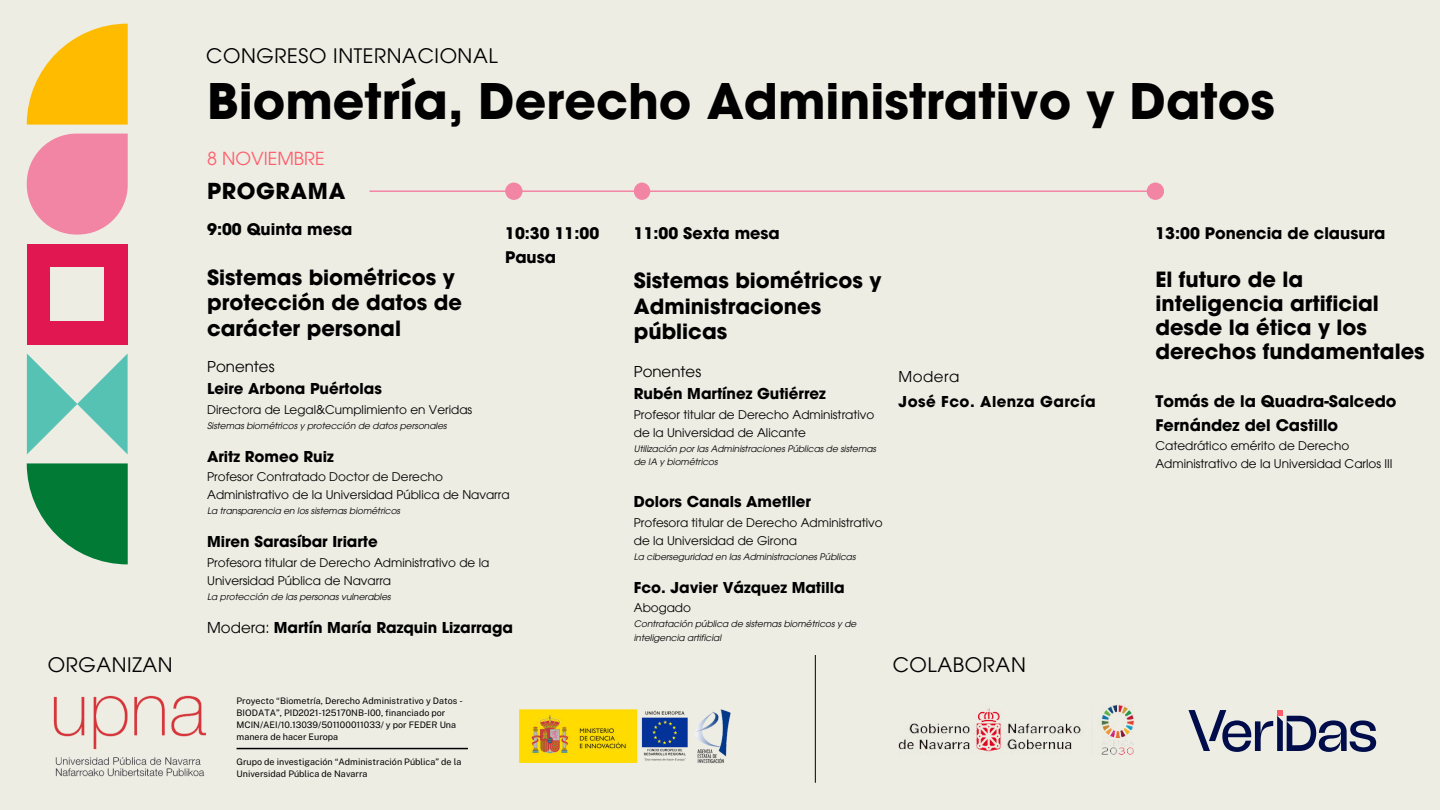
<style>
.page{position:relative;width:1440px;height:810px;background:#edede4}
.page>*{position:absolute;margin:0;border:0;box-sizing:border-box;transform-origin:0 0}
.t1{font:700 49px "ITC Avant Garde Pro";color:#000}
.t2{font:700 22px "ITC Avant Garde Pro";letter-spacing:.03em;color:#000}
.t3{font:700 21px/25.5px "ITC Avant Garde Pro";color:#000}
.t4{font:20px "ITC Avant Garde Pro";letter-spacing:.03em;color:#000}
.t5{font:18px "ITC Avant Garde Pro";color:#ff5f6d}
.t6{font:700 16px/24px "ITC Avant Garde Pro";color:#000}
.t7{font:700 15px "ITC Avant Garde Pro";color:#000}
.t8{font:15px "ITC Avant Garde Pro";color:#000}
.t9{font:700 15px "ITC Avant Garde Pro";letter-spacing:.03em;color:#000}
.t10{font:12px/18px "ITC Avant Garde Pro";color:#000}
.t11{font:italic 9px/13.5px "ITC Avant Garde Pro";color:#000}
.t12{font:9px/12px "Public Sans";color:#000}
.s1{font-weight:400}
</style>
<div class="page">
<svg style="left:27px;top:463px;width:101px;height:101px"></svg>
<svg style="left:27px;top:24px;width:101px;height:101px"></svg>
<svg style="left:27px;top:354px;width:100px;height:100px"></svg>
<svg style="left:27px;top:134px;width:101px;height:101px"></svg>
<div style="left:27px;top:244px;width:101px;height:101px;background:#e01751"></div>
<div style="left:50px;top:267px;width:54px;height:54px;background:#edede4"></div>
<hr style="left:237px;top:748px;width:231px;height:1px;background:#000">
<img style="left:53px;top:695px;width:153px;height:81px">
<svg style="left:1188px;top:710px;width:188px;height:42px"></svg>
<img style="left:519px;top:709px;width:212px;height:55px">
<img style="left:899px;top:705px;width:236px;height:50px">
<hr style="left:815px;top:655px;width:1px;height:128px;background:#000">
<hr style="left:370px;top:190px;width:785px;height:2px;background:#f385a4">
<div style="left:505px;top:183px;width:18px;height:17px;background:#f385a4;border-radius:50%"></div>
<div style="left:634px;top:183px;width:16px;height:17px;background:#f385a4;border-radius:50%"></div>
<div style="left:1147px;top:183px;width:17px;height:17px;background:#f385a4;border-radius:50%"></div>
<h3 class="t4" style="left:206px;top:44px;width:293px">CONGRESO INTERNACIONAL</h3>
<h1 class="t1" style="left:207px;top:68px;width:1069px">Biometría, Derecho Administrativo y Datos</h1>
<h3 class="t5" style="left:207px;top:147px;width:119px">8 NOVIEMBRE</h3>
<h2 class="t2" style="left:207px;top:176px;width:140px">PROGRAMA</h2>
<h3 class="t6" style="left:207px;top:217px;width:147px">9:00 Quinta mesa</h3>
<h3 class="t3" style="left:207px;top:264px;width:257px">Sistemas biométricos y protección de datos de carácter personal</h3>
<p class="t8" style="left:207px;top:357px;width:69px">Ponentes</p>
<p class="t7" style="left:207px;top:378px;width:176px">Leire Arbona Puértolas</p>
<p class="t10" style="left:207px;top:400px;width:267px">Directora de Legal&amp;Cumplimiento en Veridas</p>
<p class="t11" style="left:207px;top:418px;width:241px">Sistemas biométricos y protección de datos personales</p>
<p class="t7" style="left:207px;top:446px;width:128px">Aritz Romeo Ruiz</p>
<p class="t10" style="left:207px;top:467px;width:304px">Profesor Contratado Doctor de Derecho<br>Administrativo de la Universidad Pública de Navarra</p>
<p class="t11" style="left:207px;top:504px;width:194px">La transparencia en los sistemas biométricos</p>
<p class="t7" style="left:207px;top:531px;width:172px">Miren Sarasíbar Iriarte</p>
<p class="t10" style="left:207px;top:553px;width:284px">Profesora titular de Derecho Administrativo de la<br>Universidad Pública de Navarra</p>
<p class="t11" style="left:207px;top:589px;width:185px">La protección de las personas vulnerables</p>
<p class="t7" style="left:207px;top:617px;width:307px"><span class="s1">Modera:</span> Martín María Razquin Lizarraga</p>
<h3 class="t6" style="left:505px;top:220px;width:96px">10:30 11:00<br>Pausa</h3>
<h3 class="t6" style="left:634px;top:220px;width:147px">11:00 Sexta mesa</h3>
<h3 class="t3" style="left:634px;top:267px;width:249px">Sistemas biométricos y<br>Administraciones públicas</h3>
<p class="t8" style="left:634px;top:362px;width:69px">Ponentes</p>
<p class="t7" style="left:634px;top:383px;width:194px">Rubén Martínez Gutiérrez</p>
<p class="t10" style="left:634px;top:405px;width:242px">Profesor titular de Derecho Administrativo de la Universidad de Alicante</p>
<p class="t11" style="left:634px;top:441px;width:244px">Utilización por las Administraciones Públicas de sistemas de IA y biométricos</p>
<p class="t7" style="left:634px;top:491px;width:179px">Dolors Canals Ametller</p>
<p class="t10" style="left:634px;top:513px;width:250px">Profesora titular de Derecho Administrativo de la Universidad de Girona</p>
<p class="t11" style="left:634px;top:549px;width:223px">La ciberseguridad en las Administraciones Públicas</p>
<p class="t7" style="left:634px;top:577px;width:212px">Fco. Javier Vázquez Matilla</p>
<p class="t10" style="left:634px;top:598px;width:59px">Abogado</p>
<p class="t11" style="left:634px;top:617px;width:224px">Contratación pública de sistemas biométricos y de inteligencia artificial</p>
<p class="t8" style="left:899px;top:367px;width:62px">Modera</p>
<p class="t9" style="left:899px;top:391px;width:199px">José Fco. Alenza García</p>
<h3 class="t4" style="left:48px;top:652px;width:127px">ORGANIZAN</h3>
<h3 class="t4" style="left:893px;top:652px;width:135px">COLABORAN</h3>
<p class="t12" style="left:237px;top:694px;width:228px">Proyecto “Biometría, Derecho Administrativo y Datos - BIODATA”, PID2021-125170NB-I00, financiado por MCIN/AEI/10.13039/501100011033/ y por FEDER Una manera de hacer Europa</p>
<p class="t12" style="left:237px;top:755px;width:226px">Grupo de investigación “Administración Pública” de la<br>Universidad Pública de Navarra</p>
<h3 class="t6" style="left:1155px;top:220px;width:232px">13:00 Ponencia de clausura</h3>
<h3 class="t3" style="left:1155px;top:267px;width:271px;line-height:24px">El futuro de la inteligencia artificial desde la ética y los derechos fundamentales</h3>
<h3 class="t6" style="left:1155px;top:388px;width:243px">Tomás de la Quadra-Salcedo<br>Fernández del Castillo</h3>
<p class="t10" style="left:1155px;top:436px;width:239px">Catedrático emérito de Derecho<br>Administrativo de la Universidad Carlos III</p>
</div>
